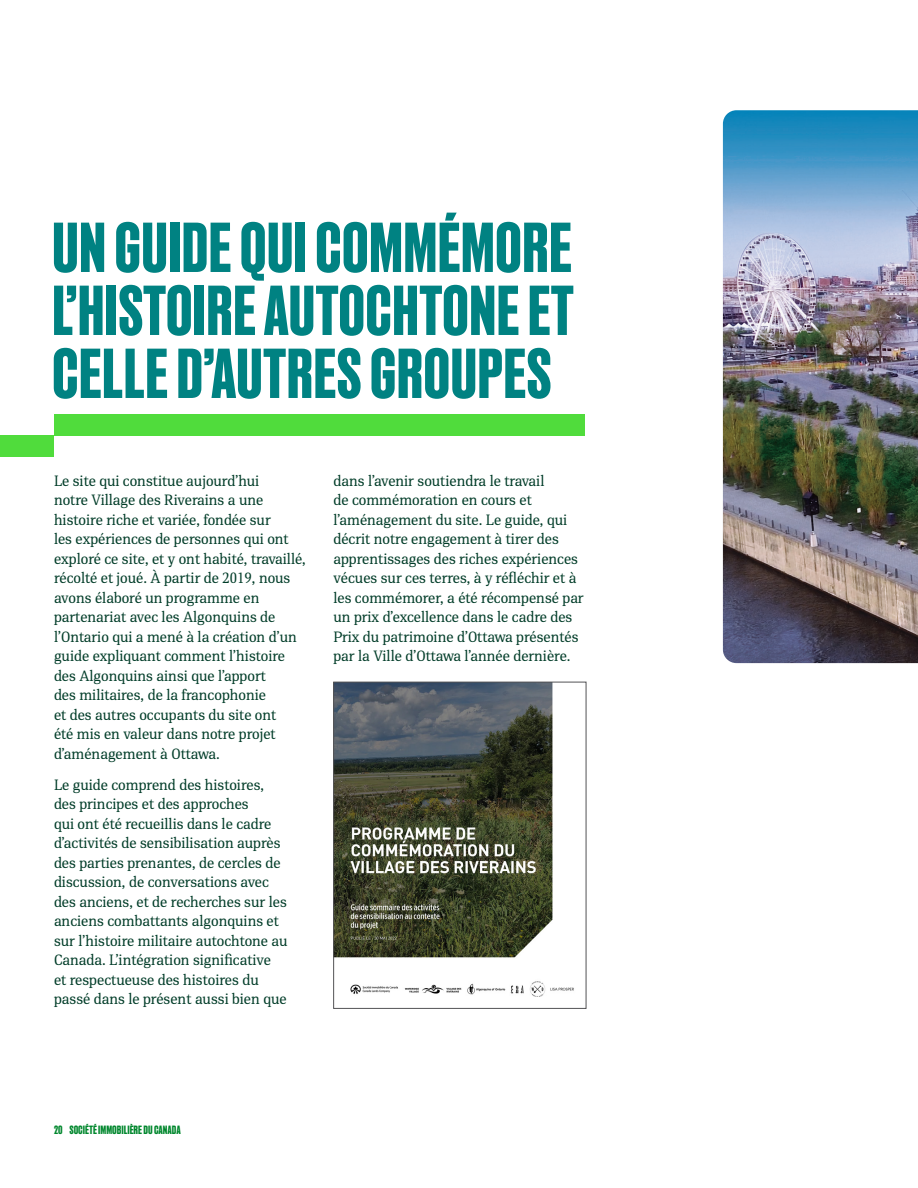
<style>
.page{position:relative;width:918px;height:1188px;background:#fff}
.page>*{position:absolute;margin:0;border:0;box-sizing:border-box;transform-origin:0 0}
.Vignette_Headline{font:500 70.5px/63px "Recent Grotesk";color:#008282;text-align:justify}
.Body__Serif{font:15px/19.5px "PFDIN Serif";color:#003c28}
.t1{font:500 12px "Recent Grotesk";color:#00872d}
</style>
<div class="page">
<img style="left:723px;top:110px;width:195px;height:553px">
<div style="left:54px;top:414px;width:531px;height:22px;background:#50dc3c"></div>
<div style="left:0;top:436px;width:54px;height:21px;background:#50dc3c"></div>
<img style="left:335px;top:684px;width:239px;height:313px">
<div style="left:333px;top:682px;width:253px;height:327px;border:1px solid #535355"></div>
<p class="Vignette_Headline" style="left:52px;top:215px;width:524px">UN GUIDE QUI COMMÉMORE L’HISTOIRE AUTOCHTONE ET CELLE D’AUTRES GROUPES</p>
<p class="Body__Serif" style="left:54px;top:471px;width:253px">Le site qui constitue aujourd’hui<br>notre Village des Riverains a une histoire riche et variée, fondée sur<br>les expériences de personnes qui ont exploré ce site, et y ont habité, travaillé, récolté et joué. À partir de 2019, nous avons élaboré un programme en partenariat avec les Algonquins de l’Ontario qui a mené à la création d’un guide expliquant comment l’histoire des Algonquins ainsi que l’apport<br>des militaires, de la francophonie<br>et des autres occupants du site ont<br>été mis en valeur dans notre projet d’aménagement à Ottawa.</p>
<p class="Body__Serif" style="left:54px;top:775px;width:235px">Le guide comprend des histoires, des principes et des approches<br>qui ont été recueillis dans le cadre d’activités de sensibilisation auprès des parties prenantes, de cercles de discussion, de conversations avec des anciens, et de recherches sur les anciens combattants algonquins et sur l’histoire militaire autochtone au Canada. L’intégration significative<br>et respectueuse des histoires du passé dans le présent aussi bien que</p>
<p class="Body__Serif" style="left:333px;top:471px;width:252px">dans l’avenir soutiendra le travail<br>de commémoration en cours et l’aménagement du site. Le guide, qui décrit notre engagement à tirer des apprentissages des riches expériences vécues sur ces terres, à y réfléchir et à les commémorer, a été récompensé par un prix d’excellence dans le cadre des Prix du patrimoine d’Ottawa présentés par la Ville d’Ottawa l’année dernière.</p>
<p class="t1" style="left:54px;top:1123px;width:128px">20 SOCIÉTÉ IMMOBILIÈRE DU CANADA</p>
</div>
